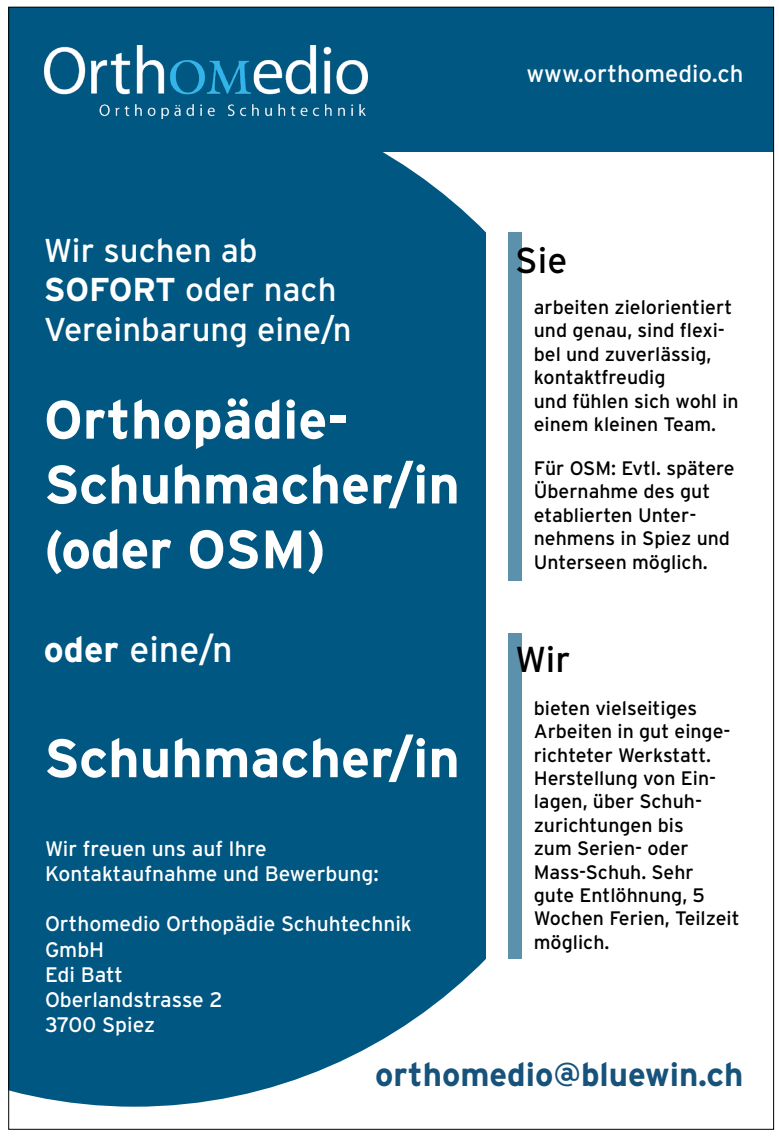
<style>
.page{position:relative;width:779px;height:1136px;background:#fff}
.page>*{position:absolute;margin:0;border:0;box-sizing:border-box;transform-origin:0 0}
.t1{font:700 54px/64.8px "Interstate";color:#fff}
.t2{font:36px "Interstate";color:#fff}
.t3{font:36px "Interstate";color:#000}
.t4{font:33px/39.6px "Interstate";color:#fff}
.t5{font:700 33px "Interstate";color:#16527a}
.t6{font:24px "Interstate";color:#fff}
.t7{font:21px/25.2px "Interstate";color:#fff}
.t8{font:19.5px/23.4px "Interstate";color:#000}
.s1{font-weight:700}
</style>
<div class="page">
<div style="left:10px;top:152px;width:476px;height:954px;background:#005782"></div>
<div style="left:508px;top:633px;width:14px;height:325px;background:#5c91ab"></div>
<div style="left:508px;top:232px;width:14px;height:348px;background:#5c91ab"></div>
<div style="left:8px;top:7px;width:766px;height:145px;background:#005782"></div>
<img style="left:44px;top:46px;width:323px;height:72px">
<p class="t6" style="left:526px;top:60px;width:219px">www.orthomedio.ch</p>
<h3 class="t4" style="left:44px;top:230px;width:309px">Wir suchen ab<br><span class="s1">SOFORT</span> oder nach<br>Vereinbarung eine/n</h3>
<h1 class="t1" style="left:44px;top:387px;width:417px">Orthopädie-<br>Schuhmacher/in (oder OSM)</h1>
<h2 class="t2" style="left:44px;top:629px;width:190px"><span class="s1">oder</span> eine/n</h2>
<h1 class="t1" style="left:44px;top:725px;width:417px">Schuhmacher/in</h1>
<p class="t7" style="left:45px;top:835px;width:335px">Wir freuen uns auf Ihre<br>Kontaktaufnahme und Bewerbung:</p>
<p class="t7" style="left:45px;top:911px;width:368px">Orthomedio Orthopädie Schuhtechnik<br>GmbH<br>Edi Batt<br>Oberlandstrasse 2<br>3700 Spiez</p>
<h2 class="t3" style="left:515px;top:240px;width:54px">Sie</h2>
<p class="t8" style="left:534px;top:295px;width:206px">arbeiten zielorientiert und genau, sind flexi&shy;bel und zuverlässig, kontaktfreudig<br>und fühlen sich wohl in einem kleinen Team.</p>
<p class="t8" style="left:534px;top:456px;width:202px">Für OSM: Evtl. spätere<br>Übernahme des gut etablierten Unter&shy;nehmens in Spiez und<br>Unterseen möglich.</p>
<h2 class="t3" style="left:515px;top:638px;width:57px">Wir</h2>
<p class="t8" style="left:534px;top:696px;width:207px">bieten vielseitiges<br>Arbeiten in gut einge&shy;richteter Werkstatt.<br>Herstellung von Ein&shy;lagen, über Schuh&shy;zurichtungen bis<br>zum Serien- oder<br>Mass-Schuh. Sehr<br>gute Entlöhnung, 5<br>Wochen Ferien, Teilzeit möglich.</p>
<h3 class="t5" style="left:375px;top:1056px;width:370px">orthomedio@bluewin.ch</h3>
</div>
